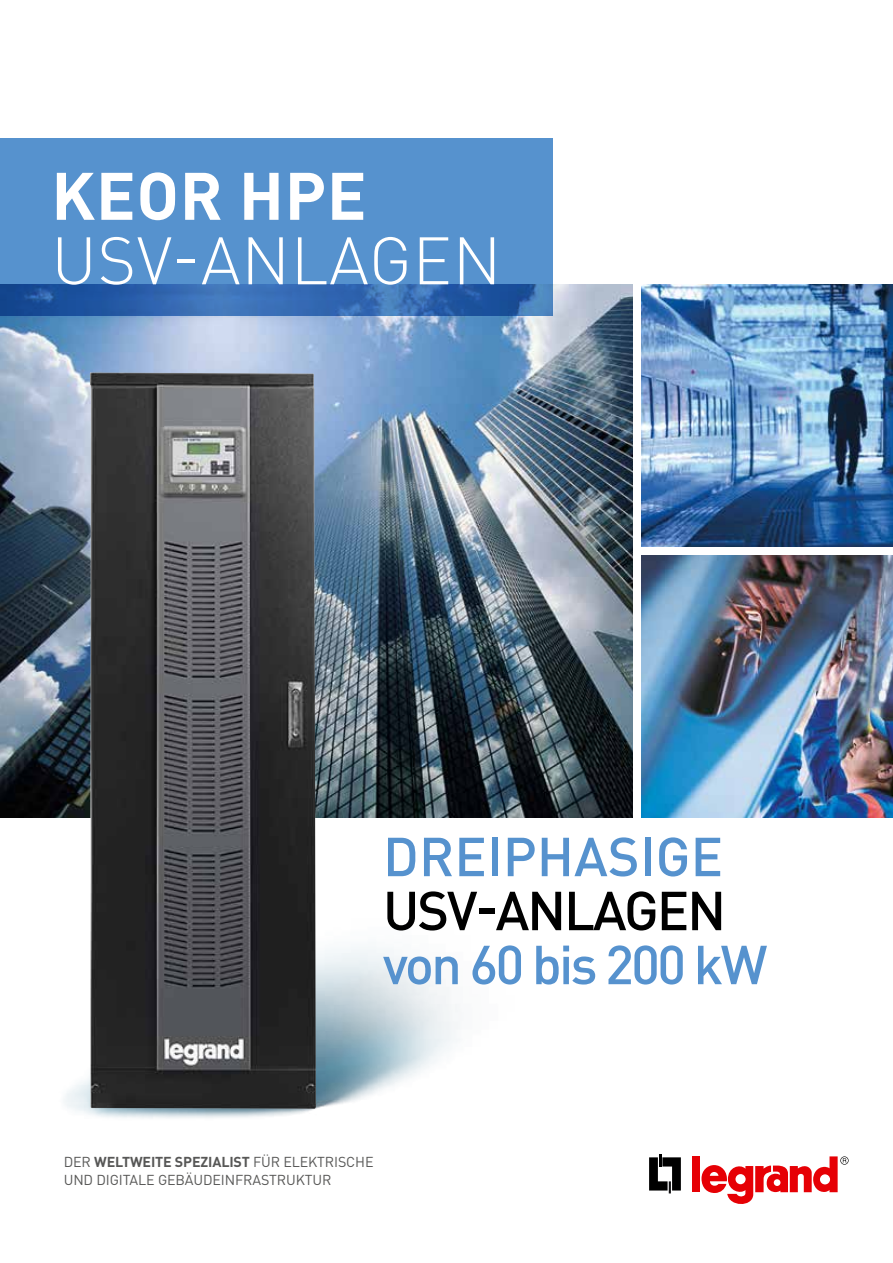
<style>
.page{position:relative;width:893px;height:1263px;background:#fff}
.page>*{position:absolute;margin:0;border:0;box-sizing:border-box;transform-origin:0 0}
.t1{font:300 66px "DIN Pro";letter-spacing:.01em;color:#fff}
.t2{font:700 66px "DIN Pro";letter-spacing:.01em;color:#fff}
.t3{font:500 54px "DIN Pro";letter-spacing:-.05em;color:#5692ce}
.t4{font:500 54px "DIN Pro";color:#5692ce}
.t5{font:500 54px "DIN Pro";letter-spacing:-.04em;color:#000}
.t6{font:14.25px/18px "DIN Pro";letter-spacing:-.01em;color:#575756}
.s1{font-weight:700}
</style>
<div class="page">
<img style="left:64px;top:947px;width:394px;height:172px">
<svg style="left:649px;top:1154px;width:32px;height:39px"></svg>
<div style="left:692px;top:1156px;width:8px;height:36px;background:#e60005"></div>
<svg style="left:701px;top:1156px;width:148px;height:48px"></svg>
<img style="left:0;top:285px;width:633px;height:533px">
<img style="left:641px;top:555px;width:252px;height:263px">
<img style="left:641px;top:285px;width:252px;height:262px">
<svg style="left:0;top:138px;width:553px;height:178px;background:#4f89c7"></svg>
<img style="left:90px;top:372px;width:226px;height:737px">
<h1 class="t2" style="left:51px;top:151px;width:317px">KEOR HPE</h1>
<h1 class="t1" style="left:51px;top:216px;width:451px">USV-ANLAGEN</h1>
<h2 class="t4" style="left:383px;top:820px;width:342px">DREIPHASIGE</h2>
<h2 class="t5" style="left:383px;top:874px;width:345px">USV-ANLAGEN</h2>
<h2 class="t3" style="left:383px;top:928px;width:386px">von 60 bis 200 kW</h2>
<p class="t6" style="left:64px;top:1152px;width:311px">DER <span class="s1">WELTWEITE SPEZIALIST</span> FÜR ELEKTRISCHE<br>UND DIGITALE GEBÄUDEINFRASTRUKTUR</p>
</div>
